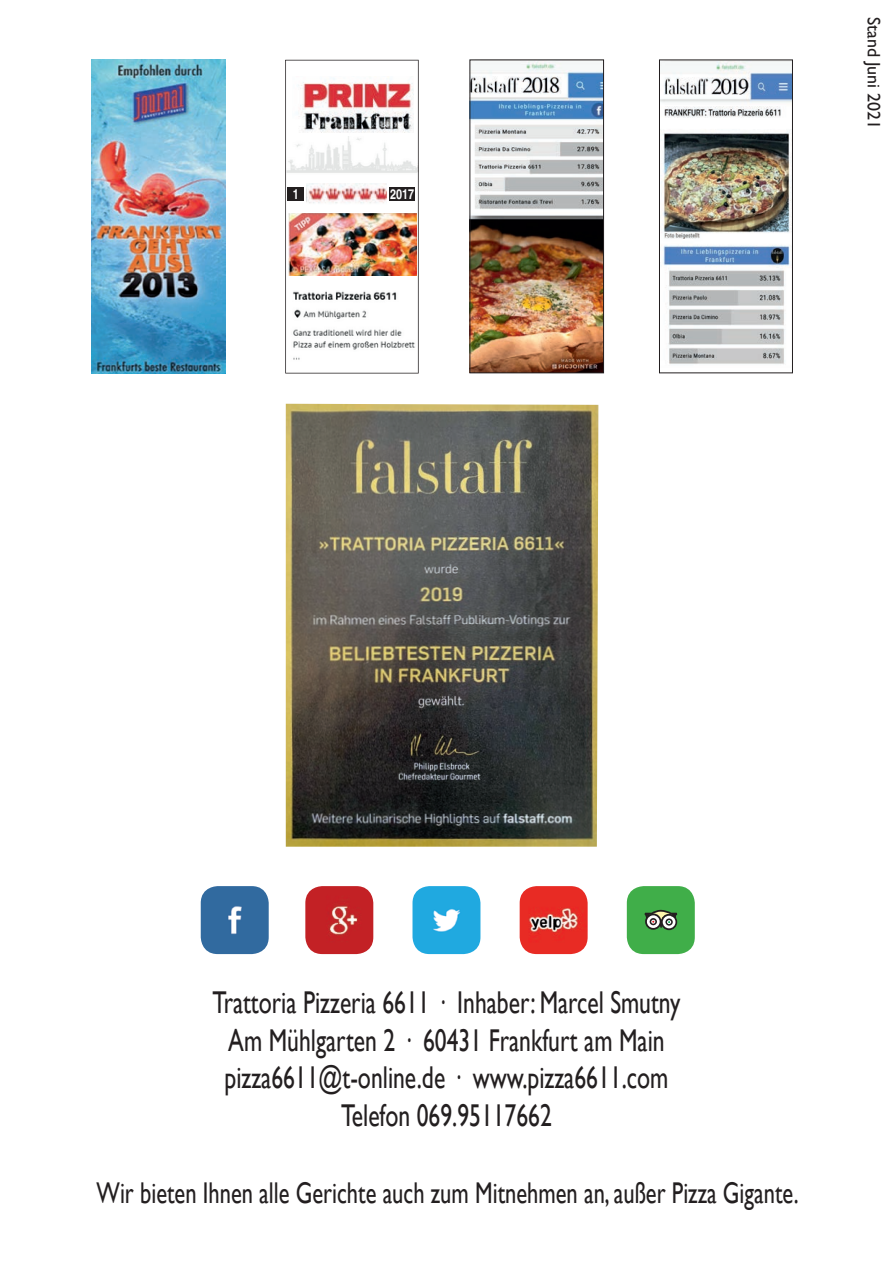
<style>
.page{position:relative;width:893px;height:1263px;background:#fff}
.page>*{position:absolute;margin:0;border:0;box-sizing:border-box;transform-origin:0 0}
.t1{font:31.5px/37.7px "Gill Sans";color:#231f20;text-align:center;scale:.75 1}
.t2{font:30px "Gill Sans";color:#231f20;scale:.75 1}
.t3{font:18px "Gill Sans";color:#231f20}
.t4{font:700 13.8px "Helvetica";color:#fff;scale:.79 1}
</style>
<div class="page">
<img style="left:286px;top:404px;width:312px;height:443px">
<img style="left:201px;top:886px;width:68px;height:68px">
<img style="left:305px;top:886px;width:68px;height:68px">
<img style="left:412px;top:886px;width:68px;height:68px">
<img style="left:520px;top:886px;width:68px;height:68px">
<img style="left:91px;top:60px;width:134px;height:314px">
<div style="left:627px;top:886px;width:68px;height:68px;background:#40ae49;border-radius:17px"></div>
<svg style="left:644px;top:909px;width:34px;height:22px"></svg>
<img style="left:285px;top:60px;width:134px;height:313px">
<img style="left:307px;top:183px;width:79px;height:21px">
<div style="left:389px;top:188px;width:26px;height:13px;background:#231f20"></div>
<div style="left:288px;top:188px;width:16px;height:13px;background:#231f20"></div>
<img style="left:471px;top:62px;width:131px;height:309px">
<div style="left:469px;top:60px;width:135px;height:313px;border:1px solid #231f20"></div>
<img style="left:661px;top:62px;width:130px;height:302px">
<div style="left:659px;top:60px;width:134px;height:313px;border:1px solid #231f20"></div>
<p class="t4" style="left:293px;top:186px;width:9px">1</p>
<p class="t4" style="left:390px;top:186px;width:32px">2017</p>
<p class="t3" style="left:884px;top:17px;width:114px;rotate:90deg">Stand Juni 2021</p>
<p class="t1" style="left:212px;top:984px;width:626px">Trattoria Pizzeria 6611 · Inhaber: Marcel Smutny Am Mühlgarten 2 · 60431 Frankfurt am Main pizza6611@t-online.de · www.pizza6611.com Telefon 069.95117662</p>
<p class="t2" style="left:97px;top:1175px;width:937px">Wir bieten Ihnen alle Gerichte auch zum Mitnehmen an, außer Pizza Gigante.</p>
</div>
